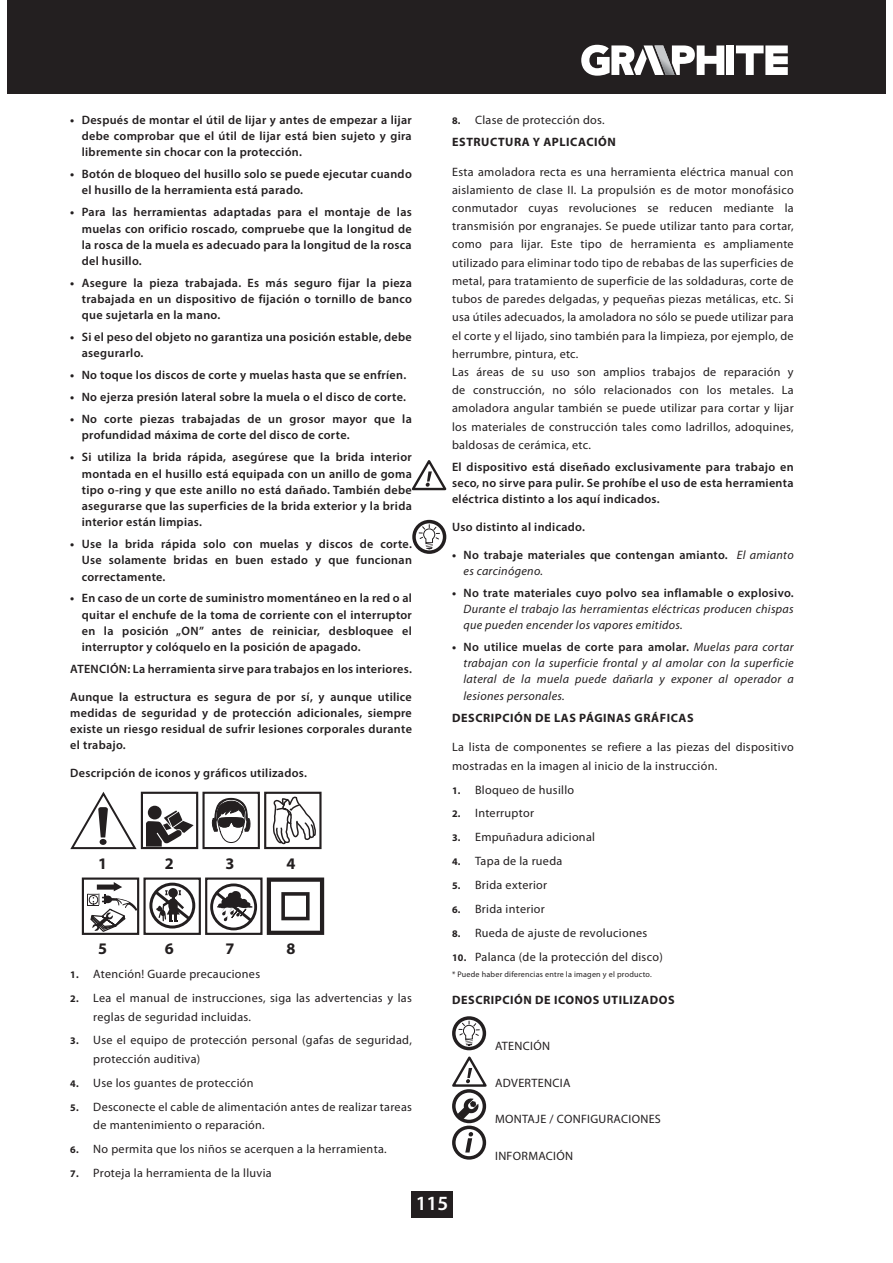
<style>
.page{position:relative;width:893px;height:1263px;background:#fff}
.page>*{position:absolute;margin:0;border:0;box-sizing:border-box;transform-origin:0 0}
.t1{font:600 20.25px "Myriad Pro";color:#fff}
.t2{font:700 16.2px "Myriad Pro";color:#231f20}
.t3{font:600 12.15px/16.2px "Myriad Pro";letter-spacing:.025em;color:#231f20;text-align:justify}
.t4{font:12.15px/18.1px "Myriad Pro";letter-spacing:.025em;color:#231f20}
.t5{font:italic 12.15px/16.2px "Myriad Pro";letter-spacing:.025em;color:#231f20;text-align:justify}
.t6{font:700 12.15px "Myriad Pro";letter-spacing:.045em;color:#231f20}
.t7{font:8.1px "Myriad Pro";letter-spacing:.025em;color:#231f20}
.s1{font-weight:700}
.s2{font-weight:700;font-size:10.05px}
.s3{font-weight:400;font-style:italic}
.s4{font-weight:700;font-style:normal}
.s5{font-weight:600;font-style:normal}
</style>
<div class="page">
<div style="left:411px;top:1191px;width:42px;height:26px;background:#231f20"></div>
<div style="left:7px;top:0;width:878px;height:93px;background:#231f20"></div>
<svg style="left:736px;top:45px;width:52px;height:30px"></svg>
<div style="left:726px;top:45px;width:8px;height:30px;background:#fff"></div>
<svg style="left:581px;top:45px;width:143px;height:31px"></svg>
<svg style="left:70px;top:791px;width:67px;height:59px"></svg>
<div style="left:141px;top:792px;width:57px;height:57px;border:2px solid #231f20"></div>
<svg style="left:146px;top:806px;width:48px;height:41px"></svg>
<div style="left:202px;top:792px;width:58px;height:57px;border:2px solid #231f20"></div>
<svg style="left:212px;top:797px;width:38px;height:46px"></svg>
<svg style="left:272px;top:796px;width:44px;height:49px"></svg>
<div style="left:264px;top:792px;width:57px;height:57px;border:2px solid #231f20"></div>
<div style="left:82px;top:878px;width:57px;height:57px;border:2px solid #231f20"></div>
<svg style="left:88px;top:882px;width:49px;height:52px"></svg>
<div style="left:143px;top:878px;width:58px;height:57px;border:2px solid #231f20"></div>
<div style="left:149px;top:883px;width:46px;height:46px;border:3px solid #231f20;border-radius:50%"></div>
<svg style="left:151px;top:887px;width:42px;height:36px"></svg>
<div style="left:205px;top:878px;width:57px;height:57px;border:2px solid #231f20"></div>
<div style="left:210px;top:884px;width:47px;height:46px;border:3px solid #231f20;border-radius:50%"></div>
<svg style="left:212px;top:889px;width:43px;height:35px"></svg>
<svg style="left:267px;top:878px;width:57px;height:57px"></svg>
<div style="left:452px;top:1016px;width:34px;height:34px;border:3px solid #231f20;border-radius:50%"></div>
<svg style="left:458px;top:1020px;width:22px;height:26px"></svg>
<svg style="left:452px;top:1056px;width:35px;height:31px"></svg>
<div style="left:452px;top:1089px;width:34px;height:34px;border:3px solid #231f20;border-radius:50%"></div>
<svg style="left:457px;top:1098px;width:22px;height:22px"></svg>
<svg style="left:465px;top:1132px;width:8px;height:21px"></svg>
<div style="left:452px;top:1126px;width:34px;height:34px;border:3px solid #231f20;border-radius:50%"></div>
<svg style="left:412px;top:460px;width:34px;height:30px"></svg>
<div style="left:412px;top:520px;width:34px;height:34px;border:3px solid #231f20;border-radius:50%"></div>
<svg style="left:418px;top:524px;width:22px;height:26px"></svg>
<p class="t3" style="left:82px;top:113px;width:332px;text-indent:-11px"><span class="s1">•</span> Después de montar el útil de lijar y antes de empezar a lijar debe comprobar que el útil de lijar está bien sujeto y gira libremente sin chocar con la protección.</p>
<p class="t3" style="left:82px;top:167px;width:332px;text-indent:-11px"><span class="s1">•</span> Botón de bloqueo del husillo solo se puede ejecutar cuando el husillo de la herramienta está parado.</p>
<p class="t3" style="left:82px;top:205px;width:332px;text-indent:-11px"><span class="s1">•</span> Para las herramientas adaptadas para el montaje de las muelas con orificio roscado, compruebe que la longitud de la rosca de la muela es adecuado para la longitud de la rosca del husillo.</p>
<p class="t3" style="left:82px;top:276px;width:332px;text-indent:-11px"><span class="s1">•</span> Asegure la pieza trabajada. Es más seguro fijar la pieza trabajada en un dispositivo de fijación o tornillo de banco que sujetarla en la mano.</p>
<p class="t3" style="left:82px;top:330px;width:332px;text-indent:-11px"><span class="s1">•</span> Si el peso del objeto no garantiza una posición estable, debe asegurarlo.</p>
<p class="t3" style="left:70px;top:368px;width:337px"><span class="s1">•</span> No toque los discos de corte y muelas hasta que se enfríen.</p>
<p class="t3" style="left:70px;top:390px;width:337px"><span class="s1">•</span> No ejerza presión lateral sobre la muela o el disco de corte.</p>
<p class="t3" style="left:82px;top:412px;width:331px;text-indent:-11px"><span class="s1">•</span> No corte piezas trabajadas de un grosor mayor que la profundidad máxima de corte del disco de corte.</p>
<p class="t3" style="left:82px;top:450px;width:332px;text-indent:-11px"><span class="s1">•</span> Si utiliza la brida rápida, asegúrese que la brida interior montada en el husillo está equipada con un anillo de goma tipo o-ring y que este anillo no está dañado. También debe asegurarse que las superficies de la brida exterior y la brida interior están limpias.</p>
<p class="t3" style="left:82px;top:537px;width:332px;text-indent:-11px"><span class="s1">•</span> Use la brida rápida solo con muelas y discos de corte.<br>Use solamente bridas en buen estado y que funcionan correctamente.</p>
<p class="t3" style="left:82px;top:591px;width:332px;text-indent:-11px"><span class="s1">•</span> En caso de un corte de suministro momentáneo en la red o al quitar el enchufe de la toma de corriente con el interruptor en la posición „ON” antes de reiniciar, desbloquee el interruptor y colóquelo en la posición de apagado.</p>
<p class="t3" style="left:70px;top:662px;width:343px">ATENCIÓN: La herramienta sirve para trabajos en los interiores.</p>
<p class="t3" style="left:70px;top:689px;width:343px">Aunque la estructura es segura de por sí, y aunque utilice medidas de seguridad y de protección adicionales, siempre existe un riesgo residual de sufrir lesiones corporales durante el trabajo.</p>
<p class="t3" style="left:70px;top:766px;width:238px">Descripción de iconos y gráficos utilizados.</p>
<h2 class="t2" style="left:98px;top:857px;width:10px">1</h2>
<h2 class="t2" style="left:165px;top:857px;width:10px">2</h2>
<h2 class="t2" style="left:226px;top:857px;width:10px">3</h2>
<h2 class="t2" style="left:287px;top:857px;width:10px">4</h2>
<h2 class="t2" style="left:98px;top:943px;width:10px">5</h2>
<h2 class="t2" style="left:165px;top:943px;width:10px">6</h2>
<h2 class="t2" style="left:226px;top:943px;width:10px">7</h2>
<h2 class="t2" style="left:287px;top:943px;width:10px">8</h2>
<p class="t4" style="left:70px;top:966px;width:191px"><span class="s2">1.</span> Atención! Guarde precauciones</p>
<p class="t4" style="left:93px;top:990px;width:320px;text-indent:-23px"><span class="s2">2.</span> Lea el manual de instrucciones, siga las advertencias y las reglas de seguridad incluidas.</p>
<p class="t4" style="left:93px;top:1032px;width:320px;text-indent:-23px"><span class="s2">3.</span> Use el equipo de protección personal (gafas de seguridad, protección auditiva)</p>
<p class="t4" style="left:70px;top:1074px;width:185px"><span class="s2">4.</span> Use los guantes de protección</p>
<p class="t4" style="left:93px;top:1098px;width:320px;text-indent:-23px"><span class="s2">5.</span> Desconecte el cable de alimentación antes de realizar tareas de mantenimiento o reparación.</p>
<p class="t4" style="left:70px;top:1140px;width:318px"><span class="s2">6.</span> No permita que los niños se acerquen a la herramienta.</p>
<p class="t4" style="left:70px;top:1164px;width:203px"><span class="s2">7.</span> Proteja la herramienta de la lluvia</p>
<p class="t4" style="left:452px;top:110px;width:165px;line-height:21.9px"><span class="s2">8.</span> Clase de protección dos.<br><span class="s1">ESTRUCTURA Y APLICACIÓN</span></p>
<p class="t4" style="left:452px;top:163px;width:343px">Esta amoladora recta es una herramienta eléctrica manual con aislamiento de clase II. La propulsión es de motor monofásico conmutador cuyas revoluciones se reducen mediante la transmisión por engranajes. Se puede utilizar tanto para cortar, como para lijar. Este tipo de herramienta es ampliamente utilizado para eliminar todo tipo de rebabas de las superficies de metal, para tratamiento de superficie de las soldaduras, corte de tubos de paredes delgadas, y pequeñas piezas metálicas, etc. Si usa útiles adecuados, la amoladora no sólo se puede utilizar para el corte y el lijado, sino también para la limpieza, por ejemplo, de herrumbre, pintura, etc.<br>Las áreas de su uso son amplios trabajos de reparación y de construcción, no sólo relacionados con los metales. La amoladora angular también se puede utilizar para cortar y lijar los materiales de construcción tales como ladrillos, adoquines, baldosas de cerámica, etc.</p>
<p class="t3" style="left:452px;top:460px;width:343px">El dispositivo está diseñado exclusivamente para trabajo en seco, no sirve para pulir. Se prohíbe el uso de esta herramienta eléctrica distinto a los aquí indicados.</p>
<p class="t3" style="left:452px;top:520px;width:134px">Uso distinto al indicado.</p>
<p class="t3" style="left:463px;top:547px;width:332px;text-indent:-11px"><span class="s1">•</span> No trabaje materiales que contengan amianto. <span class="s3">El amianto es carcinógeno.</span></p>
<p class="t5" style="left:463px;top:585px;width:332px;text-indent:-11px"><span class="s4">•</span> <span class="s5">No trate materiales cuyo polvo sea inflamable o explosivo.<br></span>Durante el trabajo las herramientas eléctricas producen chispas que pueden encender los vapores emitidos.</p>
<p class="t5" style="left:463px;top:640px;width:332px;text-indent:-11px"><span class="s4">•</span> <span class="s5">No utilice muelas de corte para amolar.</span> Muelas para cortar trabajan con la superficie frontal y al amolar con la superficie lateral de la muela puede dañarla y exponer al operador a lesiones personales.</p>
<p class="t6" style="left:452px;top:713px;width:243px">DESCRIPCIÓN DE LAS PÁGINAS GRÁFICAS</p>
<p class="t4" style="left:452px;top:739px;width:343px">La lista de componentes se refiere a las piezas del dispositivo mostradas en la imagen al inicio de la instrucción.</p>
<p class="t4" style="left:452px;top:781px;width:124px"><span class="s2">1.</span> Bloqueo de husillo</p>
<p class="t4" style="left:452px;top:805px;width:83px"><span class="s2">2.</span> Interruptor</p>
<p class="t4" style="left:452px;top:829px;width:144px"><span class="s2">3.</span> Empuñadura adicional</p>
<p class="t4" style="left:452px;top:853px;width:112px"><span class="s2">4.</span> Tapa de la rueda</p>
<p class="t4" style="left:452px;top:877px;width:97px"><span class="s2">5.</span> Brida exterior</p>
<p class="t4" style="left:452px;top:901px;width:94px"><span class="s2">6.</span> Brida interior</p>
<p class="t4" style="left:452px;top:925px;width:197px"><span class="s2">8.</span> Rueda de ajuste de revoluciones</p>
<p class="t4" style="left:452px;top:949px;width:212px"><span class="s2">10.</span> Palanca (de la protección del disco)</p>
<p class="t7" style="left:452px;top:971px;width:201px">* Puede haber diferencias entre la imagen y el producto.</p>
<p class="t6" style="left:452px;top:996px;width:224px">DESCRIPCIÓN DE ICONOS UTILIZADOS</p>
<p class="t4" style="left:495px;top:1038px;width:56px">ATENCIÓN</p>
<p class="t4" style="left:495px;top:1074px;width:77px">ADVERTENCIA</p>
<p class="t4" style="left:495px;top:1111px;width:167px">MONTAJE / CONFIGURACIONES</p>
<p class="t4" style="left:495px;top:1147px;width:79px">INFORMACIÓN</p>
<h1 class="t1" style="left:416px;top:1196px;width:34px">115</h1>
</div>
